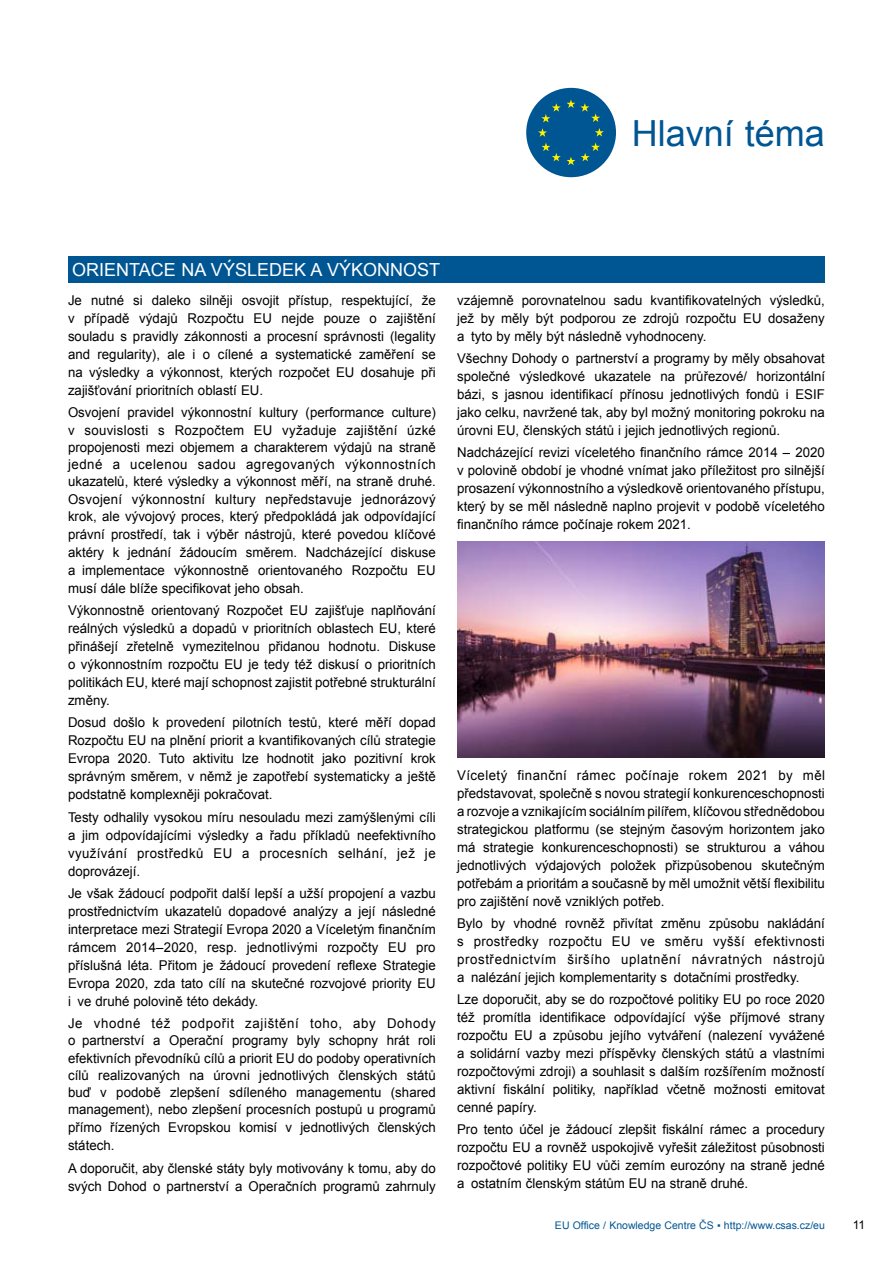
<style>
.page{position:relative;width:893px;height:1263px;background:#fff}
.page>*{position:absolute;margin:0;border:0;box-sizing:border-box;transform-origin:0 0}
.t1{font:36px "Arial";color:#005593}
.t2{font:18px "Arial";color:#fff}
.t3{font:13.5px/18px "Arial";color:#000;text-align:justify}
.t4{font:12px "Arial";color:#000}
.t5{font:10.5px "Arial";color:#005593}
</style>
<div class="page">
<div style="left:526px;top:88px;width:90px;height:89px;background:#005593;border-radius:50%"></div>
<svg style="left:541px;top:143px;width:34px;height:22px"></svg>
<svg style="left:581px;top:143px;width:19px;height:18px"></svg>
<svg style="left:538px;top:99px;width:66px;height:38px"></svg>
<div style="left:68px;top:256px;width:757px;height:26px;background:#005593"></div>
<img style="left:457px;top:541px;width:368px;height:217px">
<h1 class="t1" style="left:632px;top:109px;width:195px">Hlavní téma</h1>
<h2 class="t2" style="left:72px;top:258px;width:26px">Orientace</h2>
<h2 class="t2" style="left:181px;top:258px;width:43px">na výsledek</h2>
<h2 class="t2" style="left:311px;top:258px;width:31px">a výkonnost</h2>
<p class="t3" style="left:68px;top:291px;width:369px">Je nutné si daleko silněji osvojit přístup, respektující, že v případě výdajů Rozpočtu EU nejde pouze o zajištění souladu s pravidly zákonnosti a procesní správnosti (legality and regularity), ale i o cílené a systematické zaměření se na výsledky a výkonnost, kterých rozpočet EU dosahuje při zajišťování prioritních oblastí EU.</p>
<p class="t3" style="left:68px;top:404px;width:369px;line-height:17.5px">Osvojení pravidel výkonnostní kultury (performance culture) v souvislosti s Rozpočtem EU vyžaduje zajištění úzké propojenosti mezi objemem a charakterem výdajů na straně jedné a ucelenou sadou agregovaných výkonnostních ukazatelů, které výsledky a výkonnost měří, na straně druhé.<br>Osvojení výkonnostní kultury nepředstavuje jednorázový krok, ale vývojový proces, který předpokládá jak odpovídající právní prostředí, tak i výběr nástrojů, které povedou klíčové aktéry k jednání žádoucím směrem. Nadcházející diskuse a implementace výkonnostně orientovaného Rozpočtu EU musí dále blíže specifikovat jeho obsah.</p>
<p class="t3" style="left:68px;top:601px;width:369px">Výkonnostně orientovaný Rozpočet EU zajišťuje naplňování reálných výsledků a dopadů v prioritních oblastech EU, které přinášejí zřetelně vymezitelnou přidanou hodnotu. Diskuse o výkonnostním rozpočtu EU je tedy též diskusí o prioritních politikách EU, které mají schopnost zajistit potřebné strukturální změny.</p>
<p class="t3" style="left:68px;top:714px;width:369px">Dosud došlo k provedení pilotních testů, které měří dopad Rozpočtu EU na plnění priorit a kvantifikovaných cílů strategie Evropa 2020. Tuto aktivitu lze hodnotit jako pozitivní krok správným směrem, v němž je zapotřebí systematicky a ještě podstatně komplexněji pokračovat.</p>
<p class="t3" style="left:68px;top:808px;width:369px">Testy odhalily vysokou míru nesouladu mezi zamýšlenými cíli a jim odpovídajícími výsledky a řadu příkladů neefektivního využívání prostředků EU a procesních selhání, jež je doprovázejí.</p>
<p class="t3" style="left:68px;top:884px;width:369px">Je však žádoucí podpořit další lepší a užší propojení a vazbu prostřednictvím ukazatelů dopadové analýzy a její následné interpretace mezi Strategií Evropa 2020 a Víceletým finančním rámcem 2014–2020, resp. jednotlivými rozpočty EU pro příslušná léta. Přitom je žádoucí provedení reflexe Strategie Evropa 2020, zda tato cílí na skutečné rozvojové priority EU i ve druhé polovině této dekády.</p>
<p class="t3" style="left:68px;top:1015px;width:369px;line-height:17.4px">Je vhodné též podpořit zajištění toho, aby Dohody o partnerství a Operační programy byly schopny hrát roli efektivních převodníků cílů a priorit EU do podoby operativních cílů realizovaných na úrovni jednotlivých členských států buď v podobě zlepšení sdíleného managementu (shared management), nebo zlepšení procesních postupů u programů přímo řízených Evropskou komisí v jednotlivých členských státech.</p>
<p class="t3" style="left:68px;top:1159px;width:369px">A doporučit, aby členské státy byly motivovány k tomu, aby do svých Dohod o partnerství a Operačních programů zahrnuly</p>
<p class="t3" style="left:457px;top:291px;width:369px">vzájemně porovnatelnou sadu kvantifikovatelných výsledků, jež by měly být podporou ze zdrojů rozpočtu EU dosaženy a tyto by měly být následně vyhodnoceny.</p>
<p class="t3" style="left:457px;top:349px;width:369px">Všechny Dohody o partnerství a programy by měly obsahovat společné výsledkové ukazatele na průřezové/ horizontální bázi, s jasnou identifikací přínosu jednotlivých fondů i ESIF jako celku, navržené tak, aby byl možný monitoring pokroku na úrovni EU, členských států i jejich jednotlivých regionů.</p>
<p class="t3" style="left:457px;top:444px;width:369px">Nadcházející revizi víceletého finančního rámce 2014 – 2020 v polovině období je vhodné vnímat jako příležitost pro silnější prosazení výkonnostního a výsledkově orientovaného přístupu, který by se měl následně naplno projevit v podobě víceletého finančního rámce počínaje rokem 2021.</p>
<p class="t3" style="left:457px;top:766px;width:369px">Víceletý finanční rámec počínaje rokem 2021 by měl představovat, společně s novou strategií konkurenceschopnosti a rozvoje a vznikajícím sociálním pilířem, klíčovou střednědobou strategickou platformu (se stejným časovým horizontem jako má strategie konkurenceschopnosti) se strukturou a váhou jednotlivých výdajových položek přizpůsobenou skutečným potřebám a prioritám a současně by měl umožnit větší flexibilitu pro zajištění nově vzniklých potřeb.</p>
<p class="t3" style="left:457px;top:914px;width:369px">Bylo by vhodné rovněž přivítat změnu způsobu nakládání s prostředky rozpočtu EU ve směru vyšší efektivnosti prostřednictvím širšího uplatnění návratných nástrojů a nalézání jejich komplementarity s dotačními prostředky.</p>
<p class="t3" style="left:457px;top:990px;width:369px">Lze doporučit, aby se do rozpočtové politiky EU po roce 2020 též promítla identifikace odpovídající výše příjmové strany rozpočtu EU a způsobu jejího vytváření (nalezení vyvážené a solidární vazby mezi příspěvky členských států a vlastními rozpočtovými zdroji) a souhlasit s dalším rozšířením možností aktivní fiskální politiky, například včetně možnosti emitovat cenné papíry.</p>
<p class="t3" style="left:457px;top:1121px;width:369px">Pro tento účel je žádoucí zlepšit fiskální rámec a procedury rozpočtu EU a rovněž uspokojivě vyřešit záležitost působnosti rozpočtové politiky EU vůči zemím eurozóny na straně jedné a ostatním členským státům EU na straně druhé.</p>
<p class="t5" style="left:555px;top:1218px;width:271px">EU Office / Knowledge Centre ČS ▪ http://www.csas.cz/eu</p>
<p class="t4" style="left:853px;top:1217px;width:14px">11</p>
</div>
